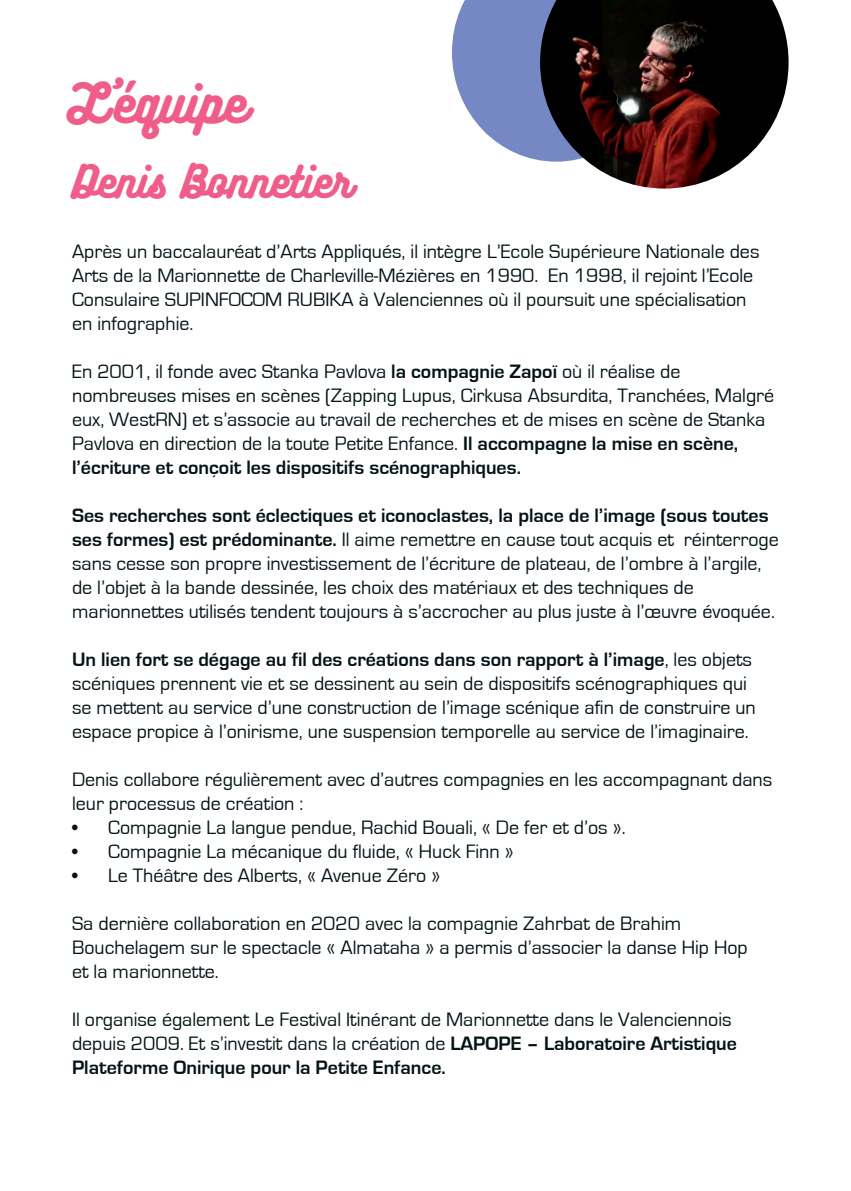
<style>
.page{position:relative;width:851px;height:1191px;background:#fff}
.page>*{position:absolute;margin:0;border:0;box-sizing:border-box;transform-origin:0 0}
.t1{font:48px "Bukhari Script";color:#f05d8b}
.t2{font:40px "Bukhari Script";color:#f05d8b}
.t3{font:20px/24px "Eurostile";color:#031316}
.s1{font-weight:700}
</style>
<div class="page">
<svg style="left:452px;top:0;width:88px;height:161px"></svg>
<img style="left:540px;top:0;width:248px;height:189px">
<p class="t1" style="left:67px;top:77px;width:181px">L’équipe</p>
<p class="t2" style="left:72px;top:160px;width:281px">Denis Bonnetier</p>
<p class="t3" style="left:72px;top:240px;width:688px">Après un baccalauréat d’Arts Appliqués, il intègre L’Ecole Supérieure Nationale des Arts de la Marionnette de Charleville-Mézières en 1990. En 1998, il rejoint l’Ecole Consulaire SUPINFOCOM RUBIKA à Valenciennes où il poursuit une spécialisation en infographie.</p>
<p class="t3" style="left:72px;top:360px;width:703px">En 2001, il fonde avec Stanka Pavlova <span class="s1">la compagnie Zapoï</span> où il réalise de nombreuses mises en scènes (Zapping Lupus, Cirkusa Absurdita, Tranchées, Malgré eux, WestRN) et s’associe au travail de recherches et de mises en scène de Stanka Pavlova en direction de la toute Petite Enfance. <span class="s1">Il accompagne la mise en scène, l’écriture et conçoit les dispositifs scénographiques.</span></p>
<p class="t3" style="left:72px;top:504px;width:708px"><span class="s1">Ses recherches sont éclectiques et iconoclastes, la place de l’image (sous toutes ses formes) est prédominante.</span> Il aime remettre en cause tout acquis et réinterroge sans cesse son propre investissement de l’écriture de plateau, de l’ombre à l’argile, de l’objet à la bande dessinée, les choix des matériaux et des techniques de marionnettes utilisés tendent toujours à s’accrocher au plus juste à l’œuvre évoquée.</p>
<p class="t3" style="left:72px;top:648px;width:685px"><span class="s1">Un lien fort se dégage au fil des créations dans son rapport à l’image</span>, les objets scéniques prennent vie et se dessinent au sein de dispositifs scénographiques qui se mettent au service d’une construction de l’image scénique afin de construire un espace propice à l’onirisme, une suspension temporelle au service de l’imaginaire.</p>
<p class="t3" style="left:72px;top:768px;width:701px">Denis collabore régulièrement avec d’autres compagnies en les accompagnant dans leur processus de création :</p>
<p class="t3" style="left:72px;top:816px;width:555px">• Compagnie La langue pendue, Rachid Bouali, « De fer et d’os ».</p>
<p class="t3" style="left:72px;top:840px;width:443px">• Compagnie La mécanique du fluide, « Huck Finn »</p>
<p class="t3" style="left:72px;top:864px;width:369px">• Le Théâtre des Alberts, « Avenue Zéro »</p>
<p class="t3" style="left:72px;top:912px;width:677px">Sa dernière collaboration en 2020 avec la compagnie Zahrbat de Brahim<br>Bouchelagem sur le spectacle « Almataha » a permis d’associer la danse Hip Hop et la marionnette.</p>
<p class="t3" style="left:72px;top:1008px;width:666px">Il organise également Le Festival Itinérant de Marionnette dans le Valenciennois depuis 2009. Et s’investit dans la création de <span class="s1">LAPOPE – Laboratoire Artistique<br>Plateforme Onirique pour la Petite Enfance.</span></p>
</div>
